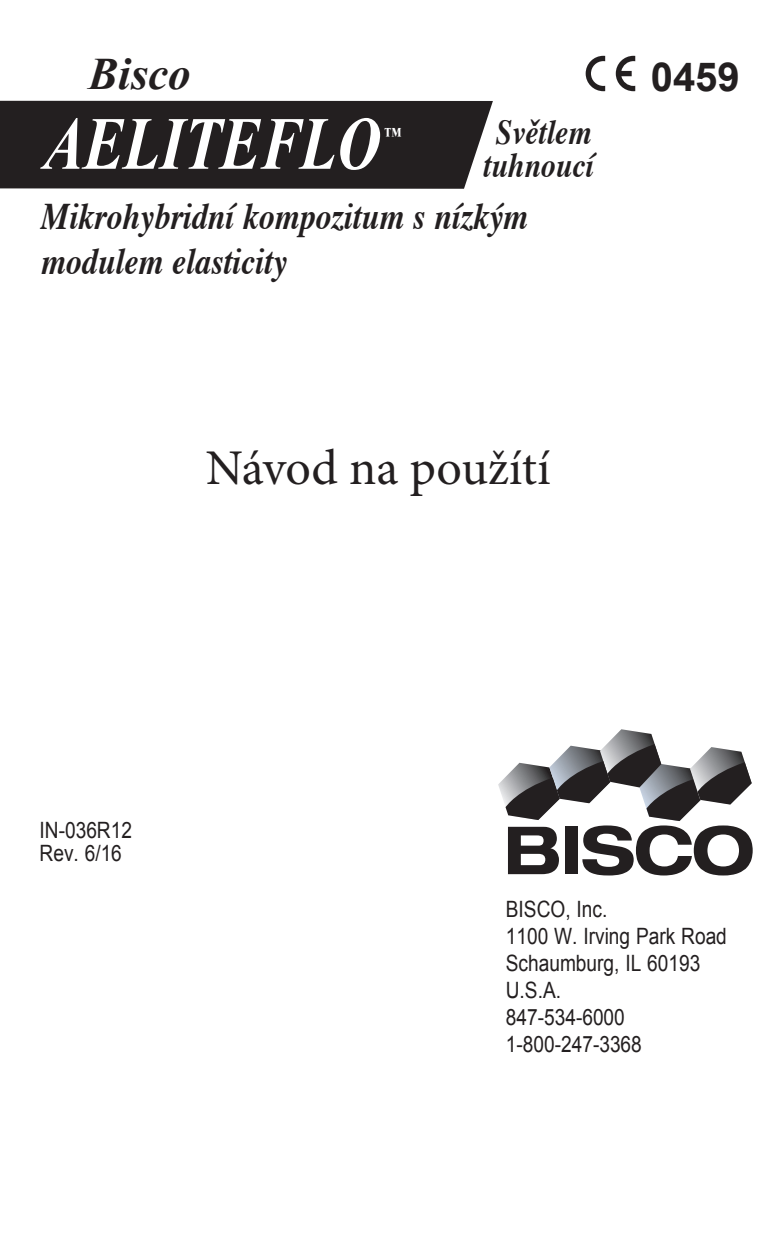
<style>
.page{position:relative;width:765px;height:1260px;background:#fff}
.page>*{position:absolute;margin:0;border:0;box-sizing:border-box;transform-origin:0 0}
.t1{font:italic 700 75px "Times New Roman";color:#fff;scale:.8 1}
.t2{font:50px "Minion Pro";letter-spacing:-.005em;color:#231f20}
.t3{font:italic 700 45px "Times New Roman";color:#231f20}
.t4{font:700 40px "Arial";color:#231f20}
.t5{font:italic 700 37.5px/45px "Times";color:#231f20;scale:.85 1}
.t6{font:italic 700 35px/32.5px "Times";color:#231f20;text-align:center;scale:.85 1}
.body{font:22.5px "Arial";color:#231f20;scale:.85 1}
.t7{font:italic 700 20.5px "Times New Roman";color:#fff;scale:.8 1}
</style>
<div class="page">
<svg style="left:498px;top:729px;width:255px;height:147px"></svg>
<svg style="left:586px;top:56px;width:19px;height:35px"></svg>
<svg style="left:616px;top:56px;width:19px;height:35px"></svg>
<div style="left:0;top:100px;width:493px;height:89px;background:#231f20"></div>
<p class="t3" style="left:88px;top:43px;width:104px">Bisco</p>
<p class="t1" style="left:44px;top:91px;width:422px">AELITEFLO</p>
<p class="t7" style="left:385px;top:121px;width:22px">™</p>
<p class="t5" style="left:41px;top:190px;width:574px">Mikrohybridní kompozitum s nízkým modulem elasticity</p>
<p class="t6" style="left:483px;top:113px;width:132px">Světlem tuhnoucí</p>
<p class="t4" style="left:651px;top:50px;width:90px">0459</p>
<p class="t2" style="left:206px;top:435px;width:346px">Návod na použítí</p>
<p class="body" style="left:40px;top:815px;width:110px">IN-036R12</p>
<p class="body" style="left:40px;top:838px;width:98px">Rev. 6/16</p>
<p class="body" style="left:506px;top:895px;width:121px">BISCO, Inc.</p>
<p class="body" style="left:506px;top:922px;width:262px">1100 W. Irving Park Road</p>
<p class="body" style="left:506px;top:949px;width:230px">Schaumburg, IL 60193</p>
<p class="body" style="left:506px;top:976px;width:67px">U.S.A.</p>
<p class="body" style="left:506px;top:1003px;width:142px">847-534-6000</p>
<p class="body" style="left:506px;top:1030px;width:162px">1-800-247-3368</p>
</div>
